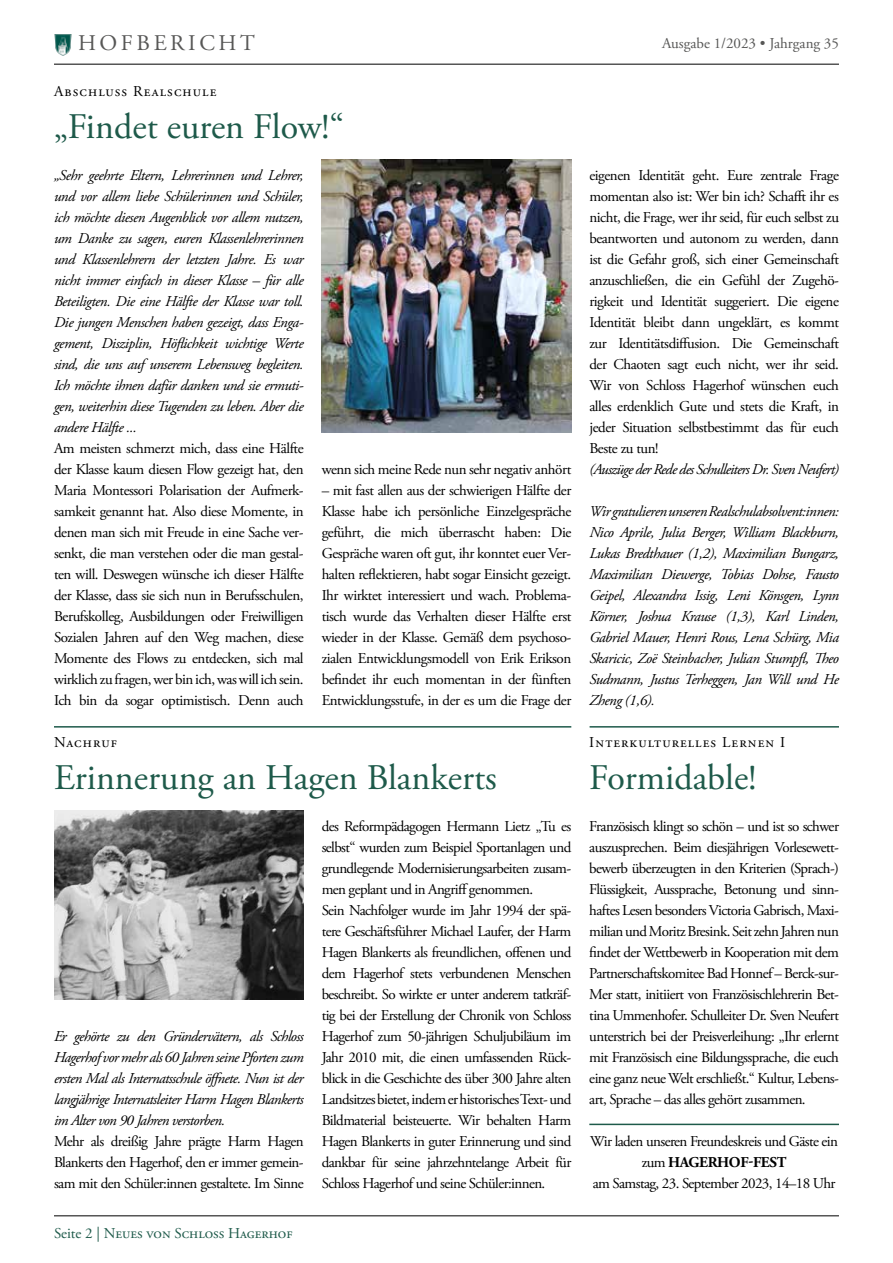
<style>
.page{position:relative;width:893px;height:1263px;background:#fff}
.page>*{position:absolute;margin:0;border:0;box-sizing:border-box;transform-origin:0 0}
.t1{font:36px "Adobe Garamond Pro";letter-spacing:-.02em;color:#1e5a4a}
.t2{font:22.35px "Adobe Garamond Pro";letter-spacing:.16em;color:#575756}
.t3{font:15px/21px "Adobe Garamond Pro";letter-spacing:-.045em;color:#000;text-align:justify}
.t4{font:italic 15px/21px "Adobe Garamond Pro";letter-spacing:-.04em;color:#000;text-align:justify}
.t5{font:15px "Adobe Garamond Pro";letter-spacing:.075em;color:#000}
.t6{font:15px "Adobe Garamond Pro";color:#1e5a4a}
.t7{font:15px "Adobe Garamond Pro";color:#575756}
.t8{font:15px "Adobe Garamond Pro";letter-spacing:.07em;color:#000}
.s1{font-weight:700}
</style>
<div class="page">
<hr style="left:54px;top:64px;width:785px;height:1px;background:#000">
<img style="left:54px;top:35px;width:18px;height:20px">
<hr style="left:54px;top:726px;width:517px;height:2px;background:#1e5a4a">
<hr style="left:589px;top:1124px;width:250px;height:1px;background:#1e5a4a">
<hr style="left:54px;top:1215px;width:785px;height:1px;background:#000">
<img style="left:322px;top:159px;width:249px;height:273px">
<img style="left:54px;top:810px;width:250px;height:189px">
<hr style="left:590px;top:726px;width:249px;height:2px;background:#1e5a4a">
<h2 class="t2" style="left:78px;top:30px;width:178px">HOFBERICHT</h2>
<p class="t7" style="left:662px;top:35px;width:178px">Ausgabe 1/2023 • Jahrgang 35</p>
<p class="t5" style="left:54px;top:82px;width:164px">Abschluss Realschule</p>
<h1 class="t1" style="left:54px;top:105px;width:292px">„Findet euren Flow!“</h1>
<p class="t4" style="left:54px;top:165px;width:251px">„Sehr geehrte Eltern, Lehrerinnen und Lehrer, und vor allem liebe Schülerinnen und Schüler, ich möchte diesen Augenblick vor allem nutzen, um Danke zu sagen, euren Klassenlehrerinnen und Klassenlehrern der letzten Jahre. Es war nicht immer einfach in dieser Klasse – für alle Beteiligten. Die eine Hälfte der Klasse war toll.<br>Die jungen Menschen haben gezeigt, dass Enga&shy;gement, Disziplin, Höflichkeit wichtige Werte sind, die uns auf unserem Lebensweg begleiten.<br>Ich möchte ihnen dafür danken und sie ermuti&shy;gen, weiterhin diese Tugenden zu leben. Aber die andere Hälfte ...</p>
<p class="t3" style="left:54px;top:438px;width:251px">Am meisten schmerzt mich, dass eine Hälfte der Klasse kaum diesen Flow gezeigt hat, den Maria Montessori Polarisation der Aufmerk&shy;samkeit genannt hat. Also diese Momente, in denen man sich mit Freude in eine Sache ver&shy;senkt, die man verstehen oder die man gestal&shy;ten will. Deswegen wünsche ich dieser Hälfte der Klasse, dass sie sich nun in Berufsschulen, Berufskolleg, Ausbildungen oder Freiwilligen Sozialen Jahren auf den Weg machen, diese Momente des Flows zu entdecken, sich mal wirklich zu fragen, wer bin ich, was will ich sein.<br>Ich bin da sogar optimistisch. Denn auch</p>
<p class="t3" style="left:322px;top:459px;width:251px">wenn sich meine Rede nun sehr negativ anhört</p>
<p class="t3" style="left:322px;top:480px;width:251px">– mit fast allen aus der schwierigen Hälfte der Klasse habe ich persönliche Einzelgespräche geführt, die mich überrascht haben: Die Gespräche waren oft gut, ihr konntet euer Ver&shy;halten reflektieren, habt sogar Einsicht gezeigt.<br>Ihr wirktet interessiert und wach. Problema&shy;tisch wurde das Verhalten dieser Hälfte erst wieder in der Klasse. Gemäß dem psychoso&shy;zialen Entwicklungsmodell von Erik Erikson befindet ihr euch momentan in der fünften Entwicklungsstufe, in der es um die Frage der</p>
<p class="t8" style="left:54px;top:733px;width:65px">Nachruf</p>
<h1 class="t1" style="left:54px;top:756px;width:444px">Erinnerung an Hagen Blankerts</h1>
<p class="t4" style="left:54px;top:1026px;width:251px">Er gehörte zu den Gründervätern, als Schloss Hagerhof vor mehr als 60 Jahren seine Pforten zum ersten Mal als Internatsschule öffnete. Nun ist der langjährige Internatsleiter Harm Hagen Blankerts im Alter von 90 Jahren verstorben.</p>
<p class="t3" style="left:54px;top:1131px;width:251px">Mehr als dreißig Jahre prägte Harm Hagen Blankerts den Hagerhof, den er immer gemein&shy;sam mit den Schüler:innen gestaltete. Im Sinne</p>
<p class="t6" style="left:54px;top:1224px;width:240px">Seite 2 | Neues von Schloss Hagerhof</p>
<p class="t3" style="left:322px;top:816px;width:251px;text-align:left">des Reformpädagogen Hermann Lietz „Tu es selbst“ wurden zum Beispiel Sportanlagen und grundlegende Modernisierungsarbeiten zusam&shy;men geplant und in Angriff genommen.<br>Sein Nachfolger wurde im Jahr 1994 der spä&shy;tere Geschäftsführer Michael Laufer, der Harm Hagen Blankerts als freundlichen, offenen und dem Hagerhof stets verbundenen Menschen beschreibt. So wirkte er unter anderem tatkräf&shy;tig bei der Erstellung der Chronik von Schloss Hagerhof zum 50-jährigen Schuljubiläum im Jahr 2010 mit, die einen umfassenden Rück&shy;blick in die Geschichte des über 300 Jahre alten Landsitzes bietet, indem er historisches Text- und Bildmaterial beisteuerte. Wir behalten Harm Hagen Blankerts in guter Erinnerung und sind dankbar für seine jahrzehntelange Arbeit für Schloss Hagerhofund seine Schüler:innen.</p>
<p class="t3" style="left:589px;top:165px;width:251px">eigenen Identität geht. Eure zentrale Frage momentan also ist: Wer bin ich? Schafft ihr es nicht, die Frage, wer ihr seid, für euch selbst zu beantworten und autonom zu werden, dann ist die Gefahr groß, sich einer Gemeinschaft anzuschließen, die ein Gefühl der Zugehö&shy;rigkeit und Identität suggeriert. Die eigene Identität bleibt dann ungeklärt, es kommt zur Identitätsdiffusion. Die Gemeinschaft der Chaoten sagt euch nicht, wer ihr seid.<br>Wir von Schloss Hagerhof wünschen euch alles erdenklich Gute und stets die Kraft, in jeder Situation selbstbestimmt das für euch Beste zu tun!</p>
<p class="t4" style="left:589px;top:459px;width:251px">(Auszüge der Rede des Schulleiters Dr. Sven Neufert)</p>
<p class="t4" style="left:589px;top:501px;width:251px">Wir gratulieren unseren Realschulabsolvent:innen:<br>Nico Aprile, Julia Berger, William Blackburn, Lukas Bredthauer (1,2), Maximilian Bungarz, Maximilian Diewerge, Tobias Dohse, Fausto Geipel, Alexandra Issig, Leni Könsgen, Lynn Körner, Joshua Krause (1,3), Karl Linden, Gabriel Mauer, Henri Rous, Lena Schürg, Mia Skaricic, Zoë Steinbacher, Julian Stumpfl, Theo Sudmann, Justus Terheggen, Jan Will und He Zheng (1,6).</p>
<p class="t5" style="left:589px;top:733px;width:197px">Interkulturelles Lernen I</p>
<h1 class="t1" style="left:589px;top:756px;width:169px">Formidable!</h1>
<p class="t3" style="left:589px;top:816px;width:251px">Französisch klingt so schön – und ist so schwer auszusprechen. Beim diesjährigen Vorlesewett&shy;bewerb überzeugten in den Kriterien (Sprach-)<br>Flüssigkeit, Aussprache, Betonung und sinn&shy;haftes Lesen besonders Victoria Gabrisch, Maxi&shy;milian und Moritz Bresink. Seit zehn Jahren nun findet der Wettbewerb in Kooperation mit dem Partnerschaftskomitee Bad Honnef– Berck-sur-Mer statt, initiiert von Französischlehrerin Bet&shy;tina Ummenhofer. Schulleiter Dr. Sven Neufert unterstrich bei der Preisverleihung: „Ihr erlernt mit Französisch eine Bildungssprache, die euch eine ganz neue Welt erschließt.“ Kultur, Lebens&shy;art, Sprache – das alles gehört zusammen.</p>
<p class="t3" style="left:590px;top:1131px;width:249px;text-align:center">Wir laden unseren Freundeskreis und Gäste ein zum <span class="s1">HAGERHOF-FEST<br></span>am Samstag, 23. September 2023, 14–18 Uhr</p>
</div>
